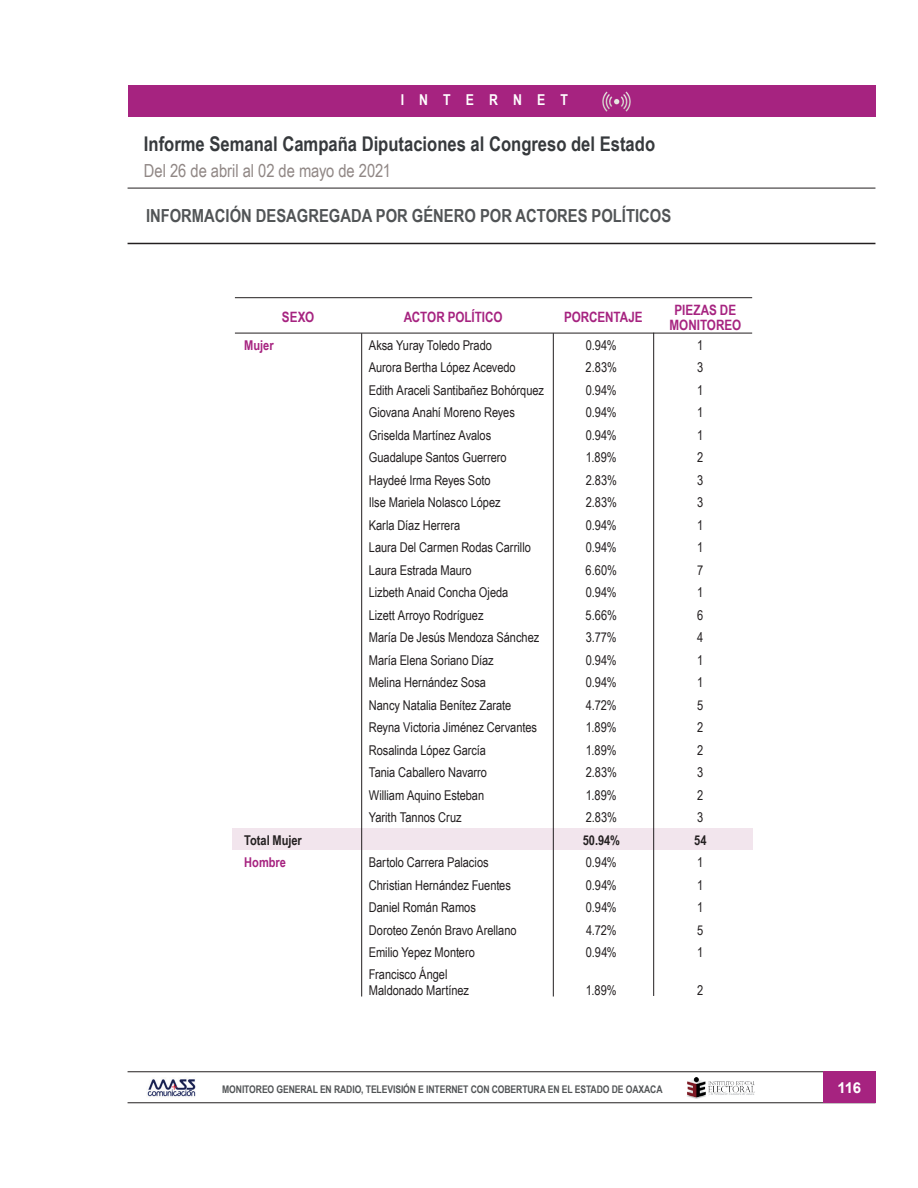
<style>
.page{position:relative;width:918px;height:1188px;background:#fff}
.page>*{position:absolute;margin:0;border:0;box-sizing:border-box;transform-origin:0 0}
.t1{font:700 20.25px "Arial Narrow";color:#36393c}
.t2{font:700 18px "Arial Narrow";color:#515456}
.t3{font:18px "Arial Narrow";letter-spacing:-.005em;color:#908785}
.t4{font:700 15px "Arial Narrow";letter-spacing:1.01em;color:#fff}
.t5{font:700 15px "Arial";color:#fff}
.t6{font:700 14.25px/15px "Arial Narrow";color:#a62380;text-align:center}
.t7{font:13.5px/16.2px "Arial Narrow";letter-spacing:-.005em;color:#231f20}
.t8{font:700 13.5px "Arial Narrow";color:#231f20}
.t9{font:700 13.5px "Arial Narrow";color:#a62380}
.t10{font:700 10.5px "Arial Narrow";letter-spacing:-.01em;color:#515456}
</style>
<div class="page">
<hr style="left:128px;top:1072px;width:747px;height:1px;background:#231f20">
<hr style="left:128px;top:1103px;width:747px;height:1px;background:#231f20">
<div style="left:823px;top:1072px;width:52px;height:31px;background:#a62380"></div>
<img style="left:147px;top:1079px;width:49px;height:18px">
<img style="left:687px;top:1077px;width:68px;height:22px">
<hr style="left:128px;top:243px;width:747px;height:1px;background:#231f20">
<hr style="left:128px;top:188px;width:747px;height:1px;background:#231f20">
<div style="left:128px;top:85px;width:747px;height:31px;background:#a62380"></div>
<img style="left:602px;top:91px;width:29px;height:21px">
<div style="left:232px;top:828px;width:520px;height:22px;background:#f2e5ed"></div>
<hr style="left:553px;top:333px;width:1px;height:664px;background:#231f20">
<hr style="left:361px;top:333px;width:1px;height:664px;background:#231f20">
<hr style="left:653px;top:333px;width:1px;height:663px;background:#231f20">
<hr style="left:235px;top:297px;width:517px;height:1px;background:#231f20">
<hr style="left:235px;top:333px;width:517px;height:1px;background:#231f20">
<p class="t4" style="left:401px;top:88px;width:169px">INTERNET</p>
<h1 class="t1" style="left:144px;top:128px;width:513px">Informe Semanal Campaña Diputaciones al Congreso del Estado</h1>
<h2 class="t3" style="left:144px;top:158px;width:249px">Del 26 de abril al 02 de mayo de 2021</h2>
<h2 class="t2" style="left:146px;top:202px;width:527px">INFORMACIÓN DESAGREGADA POR GÉNERO POR ACTORES POLÍTICOS</h2>
<p class="t6" style="left:282px;top:309px;width:34px">SEXO</p>
<p class="t6" style="left:404px;top:309px;width:100px">ACTOR POLÍTICO</p>
<p class="t6" style="left:564px;top:309px;width:80px">PORCENTAJE</p>
<p class="t6" style="left:669px;top:301px;width:73px">PIEZAS DE<br>MONITOREO</p>
<p class="t9" style="left:244px;top:335px;width:31px">Mujer</p>
<p class="t7" style="left:369px;top:336px;width:125px">Aksa Yuray Toledo Prado</p>
<p class="t7" style="left:586px;top:336px;width:32px">0.94%</p>
<p class="t7" style="left:697px;top:336px;width:8px">1</p>
<p class="t7" style="left:369px;top:359px;width:148px">Aurora Bertha López Acevedo</p>
<p class="t7" style="left:586px;top:359px;width:33px">2.83%</p>
<p class="t7" style="left:697px;top:359px;width:8px">3</p>
<p class="t7" style="left:369px;top:381px;width:177px">Edith Araceli Santibañez Bohórquez</p>
<p class="t7" style="left:586px;top:381px;width:32px">0.94%</p>
<p class="t7" style="left:697px;top:381px;width:8px">1</p>
<p class="t7" style="left:369px;top:404px;width:148px">Giovana Anahí Moreno Reyes</p>
<p class="t7" style="left:586px;top:404px;width:32px">0.94%</p>
<p class="t7" style="left:697px;top:404px;width:8px">1</p>
<p class="t7" style="left:369px;top:426px;width:124px">Griselda Martínez Avalos</p>
<p class="t7" style="left:586px;top:426px;width:32px">0.94%</p>
<p class="t7" style="left:697px;top:426px;width:8px">1</p>
<p class="t7" style="left:369px;top:449px;width:139px">Guadalupe Santos Guerrero</p>
<p class="t7" style="left:586px;top:449px;width:32px">1.89%</p>
<p class="t7" style="left:697px;top:449px;width:8px">2</p>
<p class="t7" style="left:369px;top:471px;width:123px">Haydeé Irma Reyes Soto</p>
<p class="t7" style="left:586px;top:471px;width:33px">2.83%</p>
<p class="t7" style="left:697px;top:471px;width:8px">3</p>
<p class="t7" style="left:369px;top:494px;width:133px">Ilse Mariela Nolasco López</p>
<p class="t7" style="left:586px;top:494px;width:33px">2.83%</p>
<p class="t7" style="left:697px;top:494px;width:8px">3</p>
<p class="t7" style="left:369px;top:516px;width:93px">Karla Díaz Herrera</p>
<p class="t7" style="left:586px;top:516px;width:32px">0.94%</p>
<p class="t7" style="left:697px;top:516px;width:8px">1</p>
<p class="t7" style="left:369px;top:539px;width:164px">Laura Del Carmen Rodas Carrillo</p>
<p class="t7" style="left:586px;top:539px;width:32px">0.94%</p>
<p class="t7" style="left:697px;top:539px;width:8px">1</p>
<p class="t7" style="left:369px;top:561px;width:104px">Laura Estrada Mauro</p>
<p class="t7" style="left:586px;top:561px;width:33px">6.60%</p>
<p class="t7" style="left:697px;top:561px;width:8px">7</p>
<p class="t7" style="left:369px;top:584px;width:141px">Lizbeth Anaid Concha Ojeda</p>
<p class="t7" style="left:586px;top:584px;width:32px">0.94%</p>
<p class="t7" style="left:697px;top:584px;width:8px">1</p>
<p class="t7" style="left:369px;top:606px;width:116px">Lizett Arroyo Rodríguez</p>
<p class="t7" style="left:586px;top:606px;width:33px">5.66%</p>
<p class="t7" style="left:697px;top:606px;width:8px">6</p>
<p class="t7" style="left:369px;top:629px;width:172px">María De Jesús Mendoza Sánchez</p>
<p class="t7" style="left:586px;top:629px;width:32px">3.77%</p>
<p class="t7" style="left:697px;top:629px;width:8px">4</p>
<p class="t7" style="left:369px;top:651px;width:126px">María Elena Soriano Díaz</p>
<p class="t7" style="left:586px;top:651px;width:32px">0.94%</p>
<p class="t7" style="left:697px;top:651px;width:8px">1</p>
<p class="t7" style="left:369px;top:674px;width:119px">Melina Hernández Sosa</p>
<p class="t7" style="left:586px;top:674px;width:32px">0.94%</p>
<p class="t7" style="left:697px;top:674px;width:8px">1</p>
<p class="t7" style="left:369px;top:696px;width:144px">Nancy Natalia Benítez Zarate</p>
<p class="t7" style="left:586px;top:696px;width:32px">4.72%</p>
<p class="t7" style="left:697px;top:696px;width:8px">5</p>
<p class="t7" style="left:369px;top:719px;width:170px">Reyna Victoria Jiménez Cervantes</p>
<p class="t7" style="left:586px;top:719px;width:32px">1.89%</p>
<p class="t7" style="left:697px;top:719px;width:8px">2</p>
<p class="t7" style="left:369px;top:741px;width:119px">Rosalinda López García</p>
<p class="t7" style="left:586px;top:741px;width:32px">1.89%</p>
<p class="t7" style="left:697px;top:741px;width:8px">2</p>
<p class="t7" style="left:369px;top:764px;width:120px">Tania Caballero Navarro</p>
<p class="t7" style="left:586px;top:764px;width:33px">2.83%</p>
<p class="t7" style="left:697px;top:764px;width:8px">3</p>
<p class="t7" style="left:369px;top:786px;width:117px">William Aquino Esteban</p>
<p class="t7" style="left:586px;top:786px;width:32px">1.89%</p>
<p class="t7" style="left:697px;top:786px;width:8px">2</p>
<p class="t7" style="left:369px;top:809px;width:94px">Yarith Tannos Cruz</p>
<p class="t7" style="left:586px;top:809px;width:33px">2.83%</p>
<p class="t7" style="left:697px;top:809px;width:8px">3</p>
<p class="t8" style="left:244px;top:830px;width:59px">Total Mujer</p>
<p class="t8" style="left:583px;top:830px;width:39px">50.94%</p>
<p class="t8" style="left:694px;top:830px;width:14px">54</p>
<p class="t9" style="left:244px;top:852px;width:43px">Hombre</p>
<p class="t7" style="left:369px;top:854px;width:121px">Bartolo Carrera Palacios</p>
<p class="t7" style="left:586px;top:854px;width:32px">0.94%</p>
<p class="t7" style="left:697px;top:854px;width:8px">1</p>
<p class="t7" style="left:369px;top:876px;width:144px">Christian Hernández Fuentes</p>
<p class="t7" style="left:586px;top:876px;width:32px">0.94%</p>
<p class="t7" style="left:697px;top:876px;width:8px">1</p>
<p class="t7" style="left:369px;top:899px;width:109px">Daniel Román Ramos</p>
<p class="t7" style="left:586px;top:899px;width:32px">0.94%</p>
<p class="t7" style="left:697px;top:899px;width:8px">1</p>
<p class="t7" style="left:369px;top:921px;width:149px">Doroteo Zenón Bravo Arellano</p>
<p class="t7" style="left:586px;top:921px;width:32px">4.72%</p>
<p class="t7" style="left:697px;top:921px;width:8px">5</p>
<p class="t7" style="left:369px;top:944px;width:108px">Emilio Yepez Montero</p>
<p class="t7" style="left:586px;top:944px;width:32px">0.94%</p>
<p class="t7" style="left:697px;top:944px;width:8px">1</p>
<p class="t7" style="left:369px;top:966px;width:102px">Francisco Ángel<br>Maldonado Martínez</p>
<p class="t7" style="left:586px;top:982px;width:32px">1.89%</p>
<p class="t7" style="left:697px;top:982px;width:8px">2</p>
<p class="t10" style="left:222px;top:1081px;width:442px">MONITOREO GENERAL EN RADIO, TELEVISIÓN E INTERNET CON COBERTURA EN EL ESTADO DE OAXACA</p>
<p class="t5" style="left:838px;top:1077px;width:25px">116</p>
</div>
